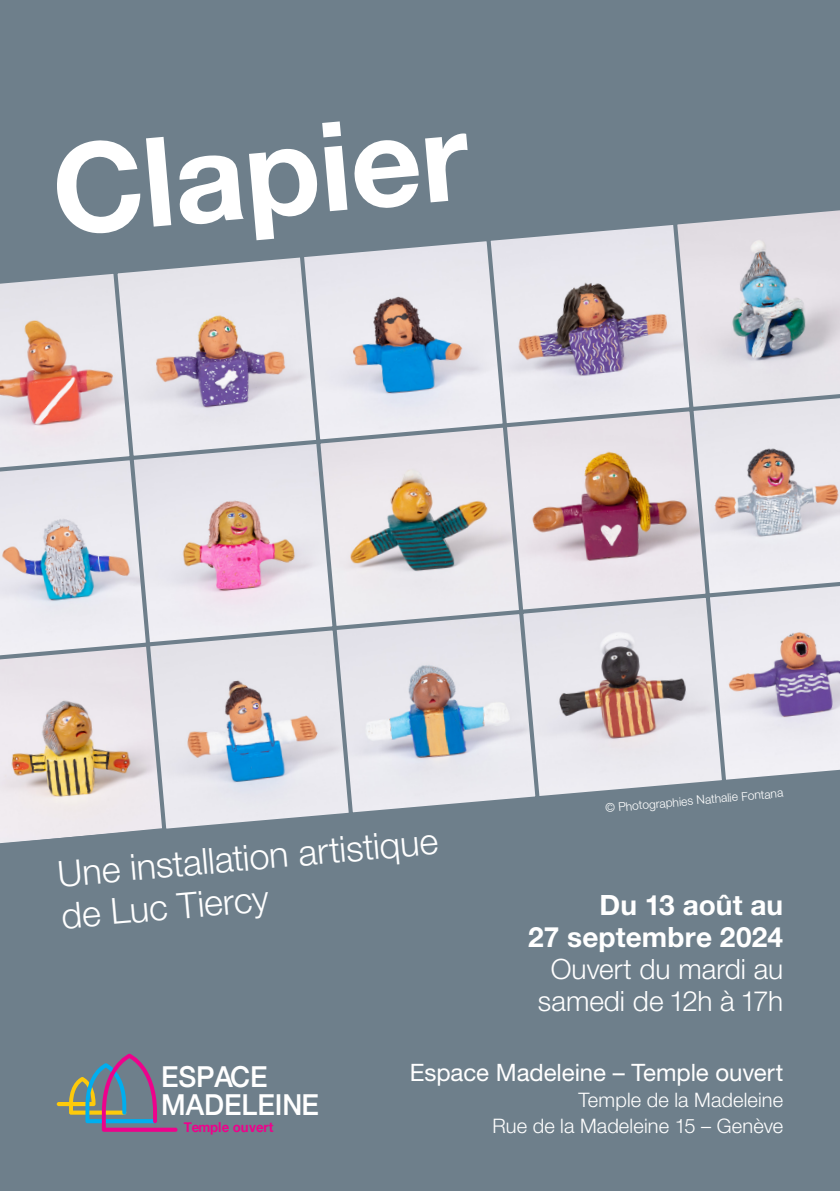
<style>
.page{position:relative;width:840px;height:1191px;background:#fff}
.page>*{position:absolute;margin:0;border:0;box-sizing:border-box;transform-origin:0 0}
.t1{font:700 124px "Helvetica Neue LT Std";color:#fff}
.t2{font:300 36px "Helvetica Neue LT Std";color:#fff}
.t3{font:500 28.8px/27.4px "Helvetica Neue";color:#fff;scale:.96 1}
.t4{font:300 28px/32px "Helvetica Neue LT Std";color:#fff;text-align:center}
.t5{font:700 28px "Helvetica Neue LT Std";letter-spacing:.005em;color:#fff}
.t6{font:24px "Helvetica Neue LT Std";letter-spacing:-.005em;color:#fff}
.t7{font:300 20px "Helvetica Neue LT Std";letter-spacing:.005em;color:#fff}
.t8{font:700 13.8px "Helvetica Neue";color:#ed028c;scale:.96 1}
.t9{font:300 12px "Helvetica Neue LT Std";color:#fff}
</style>
<div class="page">
<div style="left:0;top:0;width:839px;height:1191px;background:#6e7f8b"></div>
<img style="left:0;top:274px;width:147px;height:570px">
<svg style="left:114px;top:257px;width:187px;height:202px;background:#d4cdd6"></svg>
<svg style="left:130px;top:441px;width:187px;height:204px;background:#e1d2da"></svg>
<svg style="left:147px;top:627px;width:186px;height:203px;background:#ced2da"></svg>
<svg style="left:301px;top:241px;width:186px;height:202px;background:#c6cfda"></svg>
<svg style="left:317px;top:424px;width:186px;height:205px;background:#cecdcd"></svg>
<svg style="left:333px;top:611px;width:187px;height:204px;background:#ced2da"></svg>
<svg style="left:487px;top:225px;width:186px;height:201px;background:#ccc6d0"></svg>
<svg style="left:503px;top:408px;width:170px;height:205px;background:#d2bdc0"></svg>
<svg style="left:520px;top:594px;width:168px;height:204px;background:#cfc8ca"></svg>
<svg style="left:673px;top:210px;width:166px;height:573px;background:#d3d0d7"></svg>
<svg style="left:57px;top:1053px;width:120px;height:78px"></svg>
<p class="t1" style="left:46px;top:115px;width:418px;rotate:-5deg">Clapier</p>
<p class="t9" style="left:604px;top:801px;width:180px;rotate:-5deg">© Photographies Nathalie Fontana</p>
<p class="t2" style="left:56px;top:852px;width:382px;rotate:-5deg">Une installation artistique</p>
<p class="t2" style="left:60px;top:894px;width:209px;rotate:-5deg">de Luc Tiercy</p>
<p class="t5" style="left:599px;top:887px;width:185px">Du 13 août au</p>
<p class="t5" style="left:528px;top:919px;width:256px">27 septembre 2024</p>
<p class="t4" style="left:537px;top:952px;width:247px">Ouvert du mardi au samedi de 12h à 17h</p>
<h3 class="t3" style="left:161px;top:1060px;width:165px">ESPACE<br>MADELEINE</h3>
<p class="t8" style="left:184px;top:1116px;width:95px">Temple ouvert</p>
<p class="t6" style="left:409px;top:1058px;width:374px">Espace Madeleine – Temple ouvert</p>
<p class="t7" style="left:578px;top:1088px;width:206px">Temple de la Madeleine</p>
<p class="t7" style="left:492px;top:1114px;width:292px">Rue de la Madeleine 15 – Genève</p>
</div>
